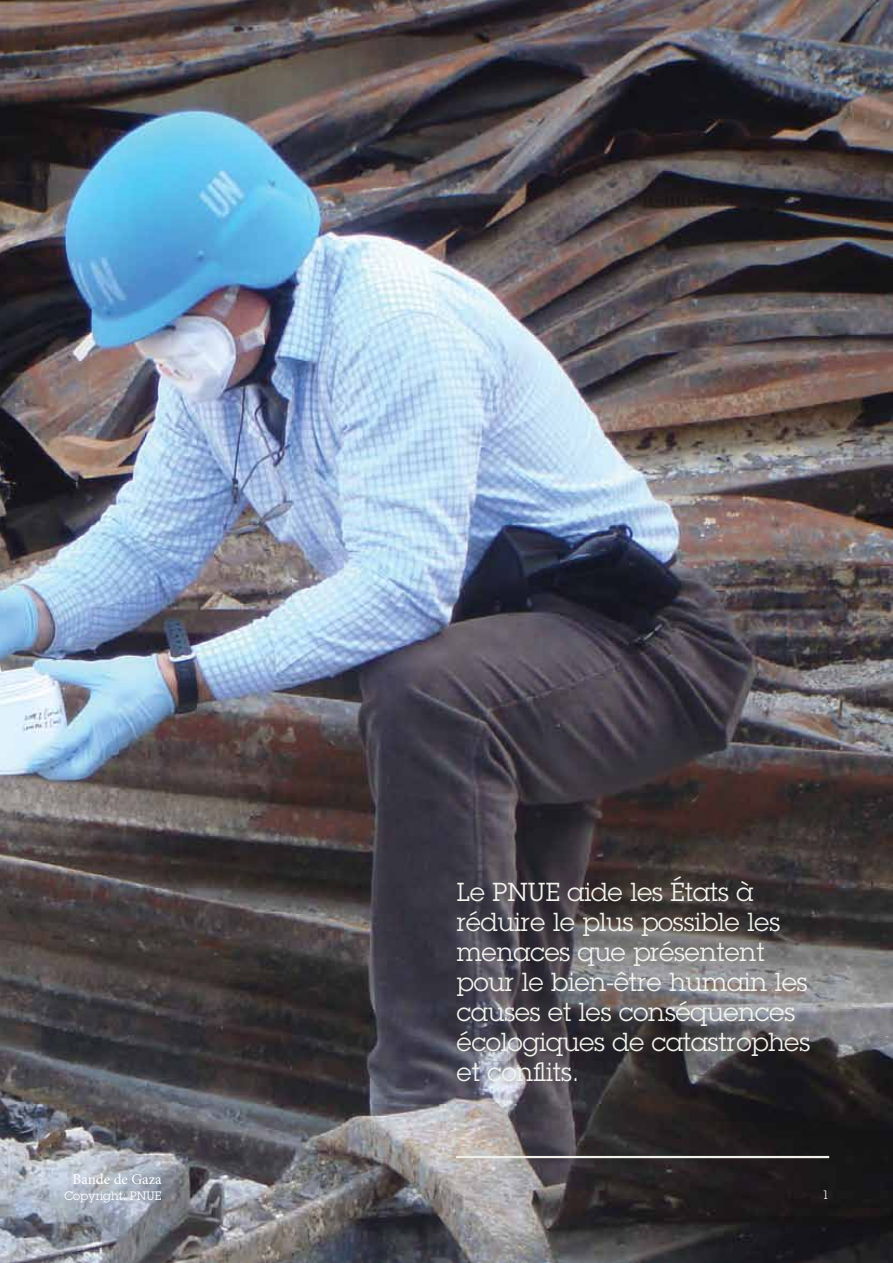
<style>
.page{position:relative;width:893px;height:1263px;background:#fff}
.page>*{position:absolute;margin:0;border:0;box-sizing:border-box;transform-origin:0 0}
.t1{font:25.5px/30px "Lubalin Graph";color:#f2f4ed}
.t2{font:15px "Minion Pro";color:#fff}
.t3{font:12px "Lubalin Graph";color:#fff}
.t4{font:12px "Lubalin Graph";color:#f2f4ed}
</style>
<div class="page">
<img style="left:0;top:0;width:893px;height:1263px">
<hr style="left:456px;top:1156px;width:373px;height:2px;background:#f0f1ea">
<p class="t2" style="left:72px;top:1169px;width:91px">Bande de Gaza</p>
<p class="t3" style="left:64px;top:1188px;width:99px">Copyright: PNUE</p>
<p class="t1" style="left:457px;top:876px;width:355px">Le PNUE aide les États à réduire le plus possible les menaces que présentent pour le bien-être humain les causes et les conséquences écologiques de catastrophes et conflits.</p>
<p class="t4" style="left:822px;top:1187px;width:8px">1</p>
</div>
